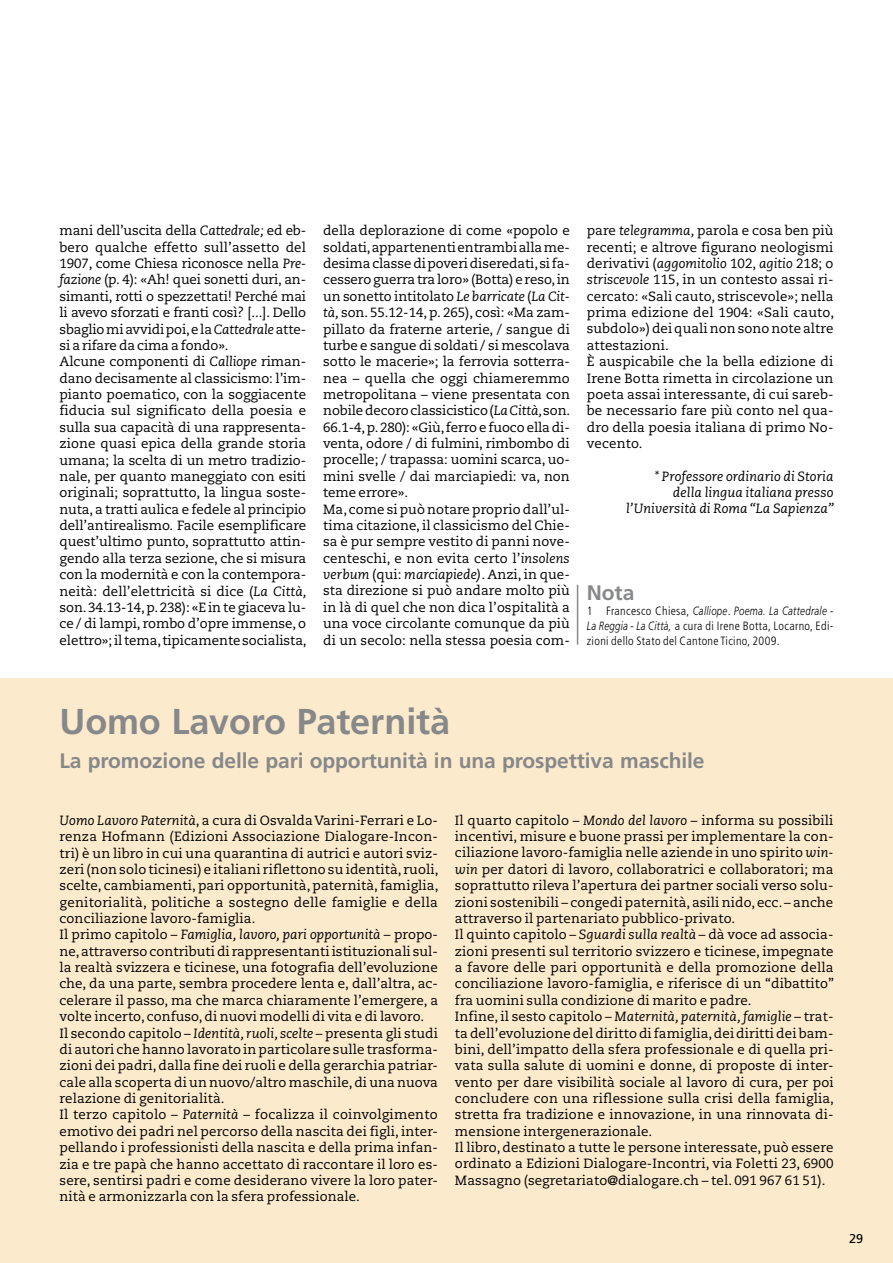
<style>
.page{position:relative;width:893px;height:1263px;background:#fff}
.page>*{position:absolute;margin:0;border:0;box-sizing:border-box;transform-origin:0 0}
.t1{font:700 36px "Frutiger";letter-spacing:-.005em;color:#87888a}
.t2{font:700 21px "Frutiger";letter-spacing:-.005em;color:#87888a}
.t3{font:13.35px/16.4px "Caecilia";letter-spacing:.005em;color:#000}
.t4{font:italic 13.35px/16.4px "Caecilia";letter-spacing:.01em;color:#000;text-align:right}
.t5{font:12.75px "Frutiger";color:#000}
.t6{font:300 condensed 12px/15px "Frutiger";letter-spacing:.03em;color:#000;text-align:justify}
.s1{font-style:italic}
.s2{font-style:italic;font-stretch:normal}
</style>
<div class="page">
<div style="left:0;top:679px;width:893px;height:584px;background:#fceacc"></div>
<hr style="left:577px;top:585px;width:1px;height:60px;background:#87888a">
<p class="t3" style="left:60px;top:223px;width:249px">mani dell’uscita della <span class="s1">Cattedrale;</span> ed eb&shy;bero qualche effetto sull’assetto del 1907, come Chiesa riconosce nella <span class="s1">Pre&shy;fazione</span> (p. 4): «Ah! quei sonetti duri, an&shy;simanti, rotti o spezzettati! Perché mai li avevo sforzati e franti così? [...]. Dello sbaglio mi avvidi poi, e la <span class="s1">Cattedrale</span> atte&shy;si a rifare da cima a fondo».<br>Alcune componenti di <span class="s1">Calliope</span> riman&shy;dano decisamente al classicismo: l’im&shy;pianto poematico, con la soggiacente fiducia sul significato della poesia e sulla sua capacità di una rappresenta&shy;zione quasi epica della grande storia umana; la scelta di un metro tradizio&shy;nale, per quanto maneggiato con esiti originali; soprattutto, la lingua soste&shy;nuta, a tratti aulica e fedele al principio dell’antirealismo. Facile esemplificare quest’ultimo punto, soprattutto attin&shy;gendo alla terza sezione, che si misura con la modernità e con la contempora&shy;neità: dell’elettricità si dice (<span class="s1">La Città, </span>son. 34.13-14, p. 238): «E in te giaceva lu&shy;ce / di lampi, rombo d’opre immense, o elettro»; il tema, tipicamente socialista,</p>
<p class="t3" style="left:323px;top:223px;width:249px">della deplorazione di come «popolo e soldati, appartenenti entrambi alla me&shy;desima classe di poveri diseredati, si fa&shy;cessero guerra tra loro» (Botta) e reso, in un sonetto intitolato <span class="s1">Le barricate</span> (<span class="s1">La Cit&shy;tà,</span> son. 55.12-14, p. 265), così: «Ma zam&shy;pillato da fraterne arterie, / sangue di turbe e sangue di soldati / si mescolava sotto le macerie»; la ferrovia sotterra&shy;nea – quella che oggi chiameremmo metropolitana – viene presentata con nobile decoro classicistico (<span class="s1">La Città,</span> son.<br>66.1-4, p. 280): «Giù, ferro e fuoco ella di&shy;venta, odore / di fulmini, rimbombo di procelle; / trapassa: uomini scarca, uo&shy;mini svelle / dai marciapiedi: va, non teme errore».<br>Ma, come si può notare proprio dall’ul&shy;tima citazione, il classicismo del Chie&shy;sa è pur sempre vestito di panni nove&shy;centeschi, e non evita certo l’<span class="s1">insolens verbum</span> (qui: <span class="s1">marciapiede).</span> Anzi, in que&shy;sta direzione si può andare molto più in là di quel che non dica l’ospitalità a una voce circolante comunque da più di un secolo: nella stessa poesia com-</p>
<p class="t3" style="left:587px;top:223px;width:249px">pare <span class="s1">telegramma,</span> parola e cosa ben più recenti; e altrove figurano neologismi derivativi (<span class="s1">aggomitolio</span> 102, <span class="s1">agitio</span> 218; o <span class="s1">striscevole</span> 115, in un contesto assai ri&shy;cercato: «Sali cauto, striscevole»; nella prima edizione del 1904: «Sali cauto, subdolo») dei quali non sono note altre attestazioni.<br>È auspicabile che la bella edizione di Irene Botta rimetta in circolazione un poeta assai interessante, di cui sareb&shy;be necessario fare più conto nel qua&shy;dro della poesia italiana di primo No&shy;vecento.</p>
<p class="t4" style="left:626px;top:468px;width:209px">* Professore ordinario di Storia della lingua italiana presso l’Università di Roma “La Sapienza”</p>
<h2 class="t2" style="left:587px;top:580px;width:49px">Nota</h2>
<p class="t6" style="left:587px;top:603px;width:248px">1 Francesco Chiesa, <span class="s2">Calliope</span>. <span class="s2">Poema. La Cattedrale - La Reggia - La Città,</span> a cura di Irene Botta, Locarno, Edi&shy;zioni dello Stato del Cantone Ticino, 2009.</p>
<h1 class="t1" style="left:60px;top:700px;width:392px">Uomo Lavoro Paternità</h1>
<h2 class="t2" style="left:60px;top:749px;width:646px">La promozione delle pari opportunità in una prospettiva maschile</h2>
<p class="t3" style="left:60px;top:812px;width:380px"><span class="s1">Uomo Lavoro Paternità</span>, a cura di Osvalda Varini-Ferrari e Lo&shy;renza Hofmann (Edizioni Associazione Dialogare-Incon&shy;tri) è un libro in cui una quarantina di autrici e autori sviz&shy;zeri (non solo ticinesi) e italiani riflettono su identità, ruoli, scelte, cambiamenti, pari opportunità, paternità, famiglia, genitorialità, politiche a sostegno delle famiglie e della conciliazione lavoro-famiglia.<br>Il primo capitolo – <span class="s1">Famiglia, lavoro, pari opportunità</span> – propo&shy;ne, attraverso contributi di rappresentanti istituzionali sul&shy;la realtà svizzera e ticinese, una fotografia dell’evoluzione che, da una parte, sembra procedere lenta e, dall’altra, ac&shy;celerare il passo, ma che marca chiaramente l’emergere, a volte incerto, confuso, di nuovi modelli di vita e di lavoro.<br>Il secondo capitolo – <span class="s1">Identità, ruoli, scelte –</span> presenta gli studi di autori che hanno lavorato in particolare sulle trasforma&shy;zioni dei padri, dalla fine dei ruoli e della gerarchia patriar&shy;cale alla scoperta di un nuovo/altro maschile, di una nuova relazione di genitorialità.<br>Il terzo capitolo – <span class="s1">Paternità –</span> focalizza il coinvolgimento emotivo dei padri nel percorso della nascita dei figli, inter&shy;pellando i professionisti della nascita e della prima infan&shy;zia e tre papà che hanno accettato di raccontare il loro es&shy;sere, sentirsi padri e come desiderano vivere la loro pater&shy;nità e armonizzarla con la sfera professionale.</p>
<p class="t3" style="left:455px;top:812px;width:381px">Il quarto capitolo – <span class="s1">Mondo del lavoro –</span> informa su possibili incentivi, misure e buone prassi per implementare la con&shy;ciliazione lavoro-famiglia nelle aziende in uno spirito <span class="s1">win&shy;win</span> per datori di lavoro, collaboratrici e collaboratori; ma soprattutto rileva l’apertura dei partner sociali verso solu&shy;zioni sostenibili – congedi paternità, asili nido, ecc. – anche attraverso il partenariato pubblico-privato.<br>Il quinto capitolo – <span class="s1">Sguardi sulla realtà –</span> dà voce ad associa&shy;zioni presenti sul territorio svizzero e ticinese, impegnate a favore delle pari opportunità e della promozione della conciliazione lavoro-famiglia, e riferisce di un “dibattito” fra uomini sulla condizione di marito e padre.<br>Infine, il sesto capitolo – <span class="s1">Maternità, paternità, famiglie –</span> trat&shy;ta dell’evoluzione del diritto di famiglia, dei diritti dei bam&shy;bini, dell’impatto della sfera professionale e di quella pri&shy;vata sulla salute di uomini e donne, di proposte di inter&shy;vento per dare visibilità sociale al lavoro di cura, per poi concludere con una riflessione sulla crisi della famiglia, stretta fra tradizione e innovazione, in una rinnovata di&shy;mensione intergenerazionale.<br>Il libro, destinato a tutte le persone interessate, può essere ordinato a Edizioni Dialogare-Incontri, via Foletti 23, 6900<br>Massagno (segretariato@dialogare.ch – tel. 091 967 61 51).</p>
<p class="t5" style="left:849px;top:1231px;width:16px">29</p>
</div>
